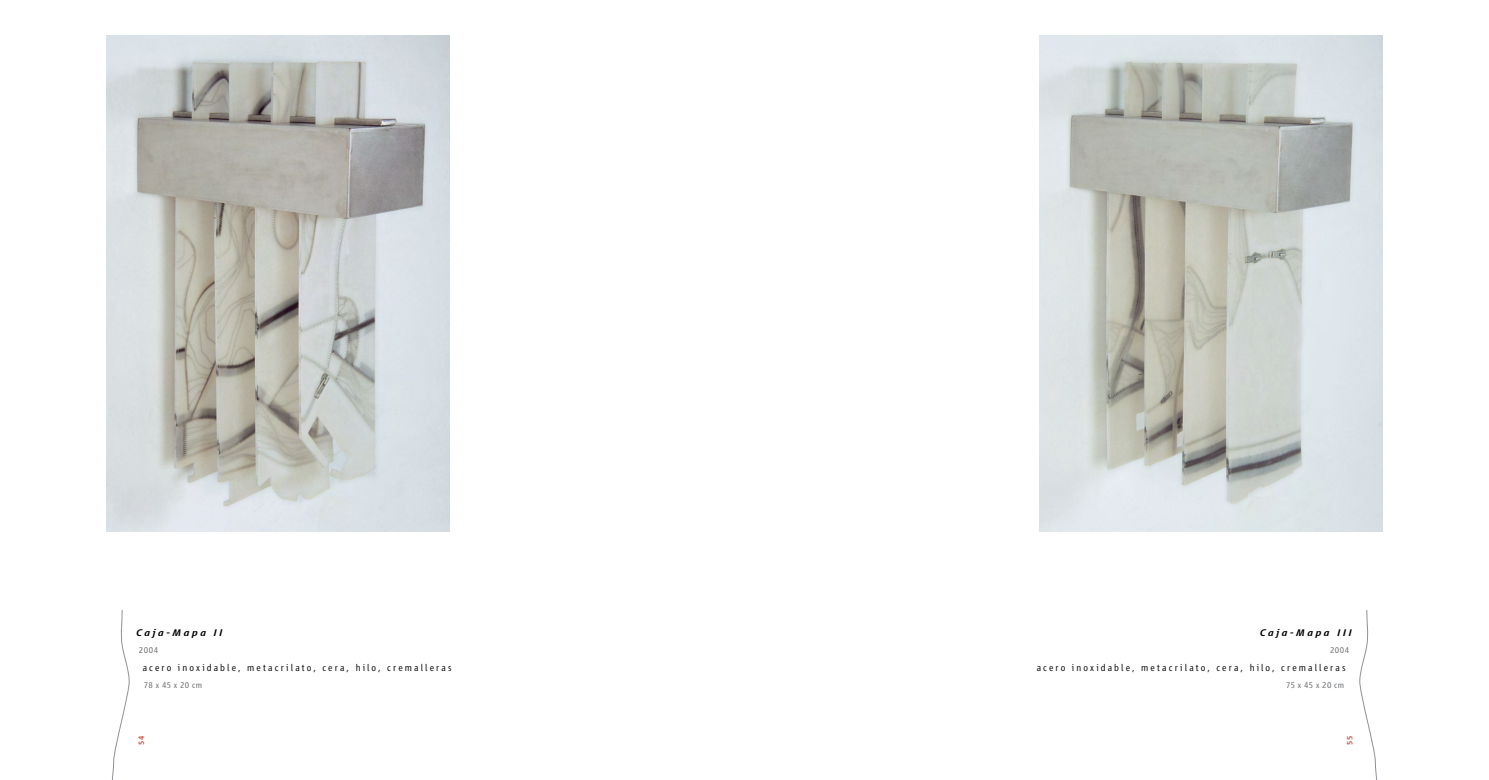
<style>
.page{position:relative;width:1489px;height:780px;background:#fff}
.page>*{position:absolute;margin:0;border:0;box-sizing:border-box;transform-origin:0 0}
.t1{font:300 10px "Vialog";letter-spacing:.21em;color:#000}
.t2{font:italic 500 10px "Vialog";letter-spacing:.215em;color:#000;scale:1.15 1}
.t3{font:300 8.75px "Vialog";letter-spacing:.04em;color:#636569}
.t4{font:500 8.12px "Vialog";color:#c84930}
</style>
<div class="page">
<img style="left:106px;top:35px;width:344px;height:496px">
<img style="left:1039px;top:35px;width:343px;height:496px">
<svg style="left:1359px;top:610px;width:19px;height:170px"></svg>
<svg style="left:111px;top:610px;width:19px;height:170px"></svg>
<p class="t2" style="left:136px;top:626px;width:76px">Caja-Mapa II</p>
<p class="t3" style="left:139px;top:645px;width:21px">2004</p>
<p class="t1" style="left:143px;top:661px;width:310px">acero inoxidable, metacrilato, cera, hilo, cremalleras</p>
<p class="t3" style="left:144px;top:680px;width:60px">78 x 45 x 20 cm</p>
<p class="t2" style="left:1259px;top:626px;width:81px">Caja-Mapa III</p>
<p class="t3" style="left:1329px;top:645px;width:21px">2004</p>
<p class="t1" style="left:1036px;top:661px;width:310px">acero inoxidable, metacrilato, cera, hilo, cremalleras</p>
<p class="t3" style="left:1285px;top:680px;width:60px">75 x 45 x 20 cm</p>
<p class="t4" style="left:137px;top:744px;width:10px;rotate:-90deg">54</p>
<p class="t4" style="left:1345px;top:744px;width:10px;rotate:-90deg">55</p>
</div>
